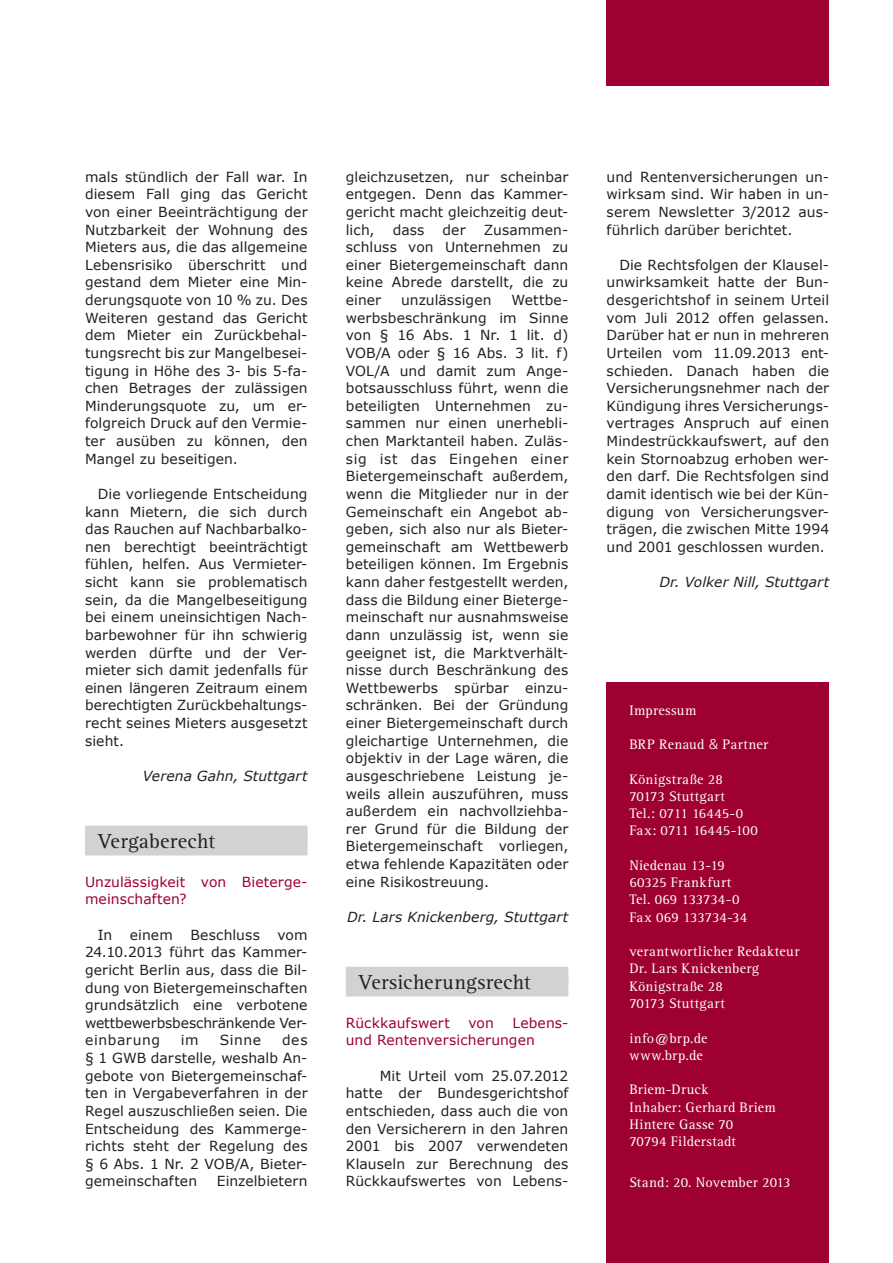
<style>
.page{position:relative;width:893px;height:1263px;background:#fff}
.page>*{position:absolute;margin:0;border:0;box-sizing:border-box;transform-origin:0 0}
.t1{font:21px "Rotis Serif";letter-spacing:.015em;color:#231f20}
.t2{font:14.25px/17.2px "Rotis Serif";letter-spacing:.015em;color:#fff}
.t3{font:13.8px/17.5px "Verdana";letter-spacing:.005em;color:#231f20;text-align:justify}
.t4{font:13.8px/17.5px "Verdana";letter-spacing:.005em;color:#9e0131}
.t5{font:italic 13.8px "Verdana";color:#231f20}
.s1{font-family:"Frutiger";font-weight:300}
</style>
<div class="page">
<div style="left:85px;top:826px;width:223px;height:16px;background:#d1d2d4"></div>
<div style="left:85px;top:837px;width:223px;height:18px;background:#d1d2d4"></div>
<div style="left:346px;top:967px;width:222px;height:16px;background:#d1d2d4"></div>
<div style="left:346px;top:978px;width:222px;height:18px;background:#d1d2d4"></div>
<div style="left:607px;top:0;width:222px;height:85px;background:#9e0131"></div>
<div style="left:607px;top:682px;width:222px;height:581px;background:#9e0131"></div>
<p class="t3" style="left:85px;top:167px;width:224px">mals stündlich der Fall war. In diesem Fall ging das Gericht von einer Beeinträchtigung der Nutzbarkeit der Wohnung des Mieters aus, die das allgemeine Lebensrisiko überschritt und gestand dem Mieter eine Min&shy;derungsquote von 10 % zu. Des Weiteren gestand das Gericht dem Mieter ein Zurückbehal&shy;tungsrecht bis zur Mangelbesei&shy;tigung in Höhe des 3- bis 5-fa&shy;chen Betrages der zulässigen Minderungsquote zu, um er&shy;folgreich Druck auf den Vermie&shy;ter ausüben zu können, den Mangel zu beseitigen.</p>
<p class="t3" style="left:85px;top:485px;width:224px;text-indent:13px">Die vorliegende Entscheidung kann Mietern, die sich durch das Rauchen auf Nachbarbalko&shy;nen berechtigt beeinträchtigt fühlen, helfen. Aus Vermieter&shy;sicht kann sie problematisch sein, da die Mangelbeseitigung bei einem uneinsichtigen Nach&shy;barbewohner für ihn schwierig werden dürfte und der Ver&shy;mieter sich damit jedenfalls für einen längeren Zeitraum einem berechtigten Zurückbehaltungs&shy;recht seines Mieters ausgesetzt sieht.</p>
<p class="t5" style="left:143px;top:767px;width:166px">Verena Gahn, Stuttgart</p>
<h1 class="t1" style="left:98px;top:829px;width:119px">Vergaberecht</h1>
<p class="t4" style="left:85px;top:872px;width:224px">Unzulässigkeit von Bieterge&shy;meinschaften?</p>
<p class="t3" style="left:98px;top:925px;width:16px">In</p>
<p class="t3" style="left:130px;top:925px;width:44px">einem</p>
<p class="t3" style="left:190px;top:925px;width:71px">Beschluss</p>
<p class="t3" style="left:85px;top:925px;width:224px;text-indent:192px">vom 24.10.2013 führt das Kammer&shy;gericht Berlin aus, dass die Bil&shy;dung von Bietergemeinschaften grundsätzlich eine verbotene wettbewerbsbeschränkende Ver&shy;einbarung</p>
<p class="t3" style="left:85px;top:1031px;width:224px;text-indent:197px">des § 1 GWB darstelle, weshalb An&shy;gebote von Bietergemeinschaf&shy;ten in Vergabeverfahren in der Regel auszuschließen seien. Die Entscheidung des Kammerge&shy;richts steht der Regelung des § 6 Abs. 1 Nr. 2 VOB/A, Bieter&shy;gemeinschaften</p>
<p class="t3" style="left:181px;top:1031px;width:19px">im</p>
<p class="t3" style="left:220px;top:1031px;width:43px">Sinne</p>
<p class="t3" style="left:217px;top:1172px;width:92px">Einzelbietern</p>
<p class="t3" style="left:346px;top:167px;width:224px">gleichzusetzen, nur scheinbar entgegen. Denn das Kammer&shy;gericht macht gleichzeitig deut&shy;lich,</p>
<p class="t3" style="left:393px;top:220px;width:33px">dass</p>
<p class="t3" style="left:443px;top:220px;width:25px">der</p>
<p class="t3" style="left:346px;top:220px;width:224px;text-indent:138px">Zusammen&shy;schluss von Unternehmen zu einer Bietergemeinschaft dann keine Abrede darstellt, die zu einer</p>
<p class="t3" style="left:346px;top:291px;width:224px;text-indent:166px">Wettbe&shy;werbsbeschränkung im Sinne von § 16 Abs. 1 Nr. 1 lit. d)<br>VOB/A oder § 16 Abs. 3 lit. f)<br>VOL/A und damit zum Ange&shy;botsausschluss führt, wenn die beteiligten Unternehmen zu&shy;sammen nur einen unerhebli&shy;chen Marktanteil haben. Zuläs&shy;sig ist das Eingehen einer Bietergemeinschaft außerdem, wenn die Mitglieder nur in der Gemeinschaft ein Angebot ab&shy;geben, sich also nur als Bieter&shy;gemeinschaft am Wettbewerb beteiligen können. Im Ergebnis kann daher festgestellt werden, dass die Bildung einer Bieterge&shy;meinschaft nur ausnahmsweise dann unzulässig ist, wenn sie geeignet ist, die Marktverhält&shy;nisse durch Beschränkung des Wettbewerbs spürbar einzu&shy;schränken. Bei der Gründung einer Bietergemeinschaft durch gleichartige Unternehmen, die objektiv in der Lage wären, die ausgeschriebene Leistung je&shy;weils allein auszuführen, muss außerdem ein nachvollziehba&shy;rer Grund für die Bildung der Bietergemeinschaft vorliegen, etwa fehlende Kapazitäten oder eine Risikostreuung.</p>
<p class="t5" style="left:347px;top:908px;width:223px">Dr. Lars Knickenberg, Stuttgart</p>
<p class="t3" style="left:401px;top:291px;width:92px">unzulässigen</p>
<h1 class="t1" style="left:359px;top:970px;width:174px">Versicherungsrecht</h1>
<p class="t4" style="left:346px;top:1013px;width:106px">Rückkaufswert</p>
<p class="t4" style="left:468px;top:1013px;width:27px">von</p>
<p class="t4" style="left:346px;top:1013px;width:224px;text-indent:167px">Lebens&shy;und Rentenversicherungen</p>
<p class="t3" style="left:346px;top:1066px;width:224px;text-indent:34px">Mit Urteil vom 25.07.2012 hatte der Bundesgerichtshof entschieden, dass auch die von den Versicherern in den Jahren 2001 bis 2007 verwendeten Klauseln zur Berechnung des Rückkaufswertes von Lebens-</p>
<p class="t3" style="left:607px;top:167px;width:224px">und Rentenversicherungen un&shy;wirksam sind. Wir haben in un&shy;serem Newsletter 3/2012 aus&shy;führlich darüber berichtet.</p>
<p class="t3" style="left:607px;top:256px;width:224px;text-indent:13px">Die Rechtsfolgen der Klausel&shy;unwirksamkeit hatte der Bun&shy;desgerichtshof in seinem Urteil vom Juli 2012 offen gelassen.<br>Darüber hat er nun in mehreren Urteilen vom 11.09.2013 ent&shy;schieden. Danach haben die Versicherungsnehmer nach der Kündigung ihres Versicherungs&shy;vertrages Anspruch auf einen Mindestrückkaufswert, auf den kein Stornoabzug erhoben wer&shy;den darf. Die Rechtsfolgen sind damit identisch wie bei der Kün&shy;digung von Versicherungsver&shy;trägen, die zwischen Mitte 1994 und 2001 geschlossen wurden.</p>
<p class="t5" style="left:659px;top:573px;width:171px">Dr. Volker Nill, Stuttgart</p>
<p class="t2" style="left:629px;top:702px;width:69px">Impressum</p>
<p class="t2" style="left:629px;top:736px;width:140px">BRP Renaud <span class="s1">&amp;</span> Partner</p>
<p class="t2" style="left:629px;top:771px;width:130px">Königstraße 28<br>70173 Stuttgart<br>Tel.: 0711 16445-0<br>Fax: 0711 16445-100</p>
<p class="t2" style="left:629px;top:857px;width:119px">Niedenau 13-19<br>60325 Frankfurt<br>Tel. 069 133734-0<br>Fax 069 133734-34</p>
<p class="t2" style="left:629px;top:943px;width:171px">verantwortlicher Redakteur<br>Dr. Lars Knickenberg<br>Königstraße 28<br>70173 Stuttgart</p>
<p class="t2" style="left:629px;top:1029px;width:80px">info@brp.de www.brp.de</p>
<p class="t2" style="left:629px;top:1081px;width:148px">Briem-Druck<br>Inhaber: Gerhard Briem<br>Hintere Gasse 70<br>70794 Filderstadt</p>
<p class="t2" style="left:629px;top:1173px;width:163px">Stand: 20. November 2013</p>
</div>
